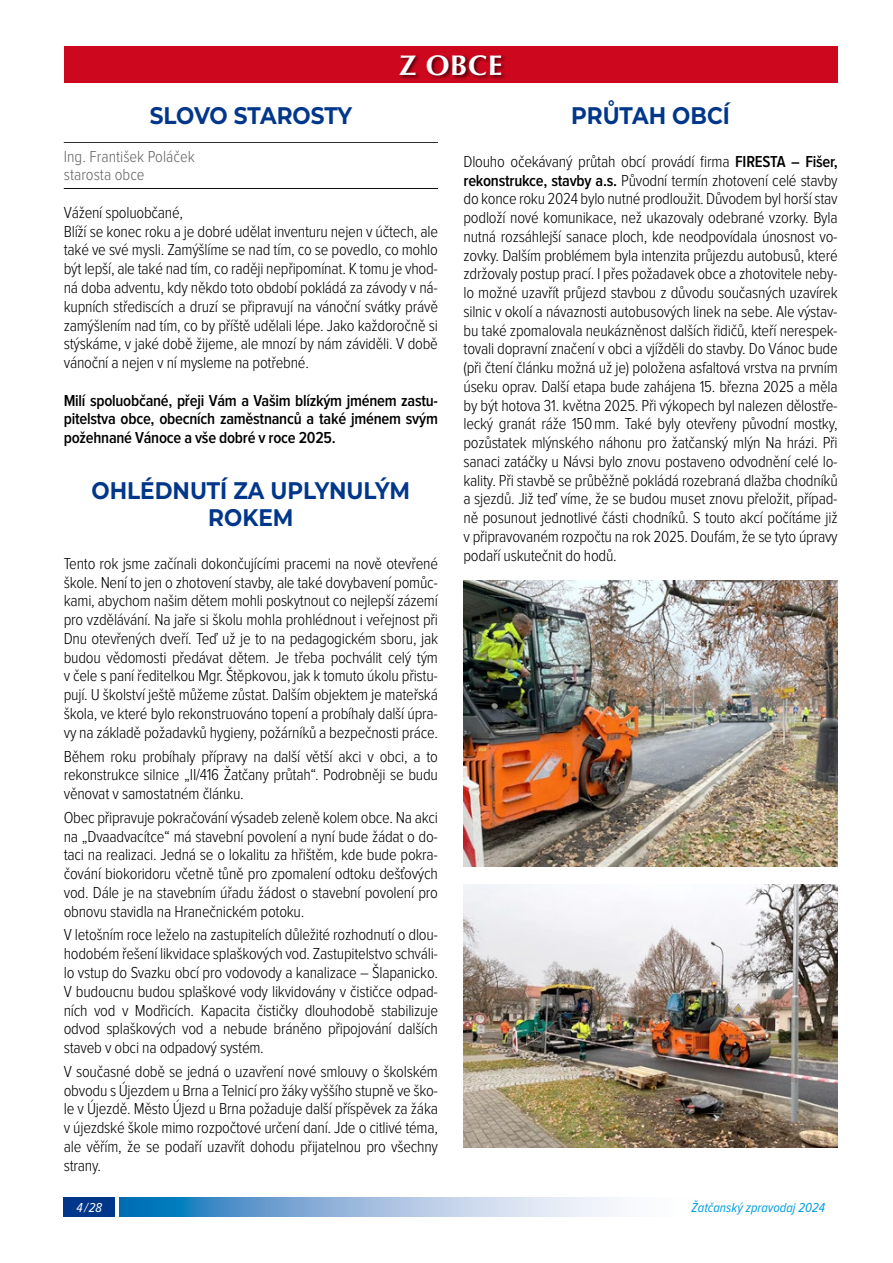
<style>
.page{position:relative;width:893px;height:1263px;background:#fff}
.page>*{position:absolute;margin:0;border:0;box-sizing:border-box;transform-origin:0 0}
.t1{font:700 28.5px "Optima CE";color:#fff}
.t2{font:700 24px "Montserrat";color:#00378b;scale:.9 1}
.t3{font:300 16.5px/18.8px "Proxima Nova Cond";letter-spacing:-.015em;color:#000;text-align:justify}
.t4{font:600 16.5px/18.8px "Proxima Nova Cond";letter-spacing:-.015em;color:#000;text-align:justify}
.t5{font:300 16.5px "Proxima Nova Cond";color:#646567}
.t6{font:italic 13.5px "Proxima Nova Cond";color:#009ee0}
.t7{font:italic 13.5px "Proxima Nova Cond";color:#fff}
.s1{font-weight:600}
</style>
<div class="page">
<div style="left:64px;top:1197px;width:51px;height:19px;background:#00378b"></div>
<svg style="left:119px;top:1197px;width:499px;height:19px"></svg>
<div style="left:64px;top:47px;width:774px;height:36px;background:#cd071e"></div>
<div style="left:399px;top:54px;width:108px;height:27px;background:#000;opacity:.6"></div>
<hr style="left:64px;top:142px;width:374px;height:1px;background:#000">
<hr style="left:64px;top:188px;width:374px;height:1px;background:#000">
<img style="left:463px;top:580px;width:375px;height:286px">
<img style="left:463px;top:885px;width:375px;height:262px">
<p class="t1" style="left:399px;top:51px;width:105px">Z OBCE</p>
<p class="t2" style="left:150px;top:98px;width:226px">SLOVO STAROSTY</p>
<p class="t5" style="left:64px;top:149px;width:132px">Ing. František Poláček</p>
<p class="t5" style="left:64px;top:167px;width:82px">starosta obce</p>
<p class="t3" style="left:64px;top:204px;width:121px">Vážení spoluobčané,</p>
<p class="t3" style="left:64px;top:223px;width:376px">Blíží se konec roku a je dobré udělat inventuru nejen v účtech, ale také ve své mysli. Zamýšlíme se nad tím, co se povedlo, co mohlo být lepší, ale také nad tím, co raději nepřipomínat. K tomu je vhod&shy;ná doba adventu, kdy někdo toto období pokládá za závody v ná&shy;kupních střediscích a druzí se připravují na vánoční svátky právě zamýšlením nad tím, co by příště udělali lépe. Jako každoročně si stýskáme, v jaké době žijeme, ale mnozí by nám záviděli. V době vánoční a nejen v ní mysleme na potřebné.</p>
<p class="t4" style="left:64px;top:391px;width:376px">Milí spoluobčané, přeji Vám a Vašim blízkým jménem zastu&shy;pitelstva obce, obecních zaměstnanců a také jménem svým požehnané Vánoce a vše dobré v roce 2025.</p>
<p class="t2" style="left:92px;top:473px;width:355px">OHLÉDNUTÍ ZA UPLYNULÝM</p>
<p class="t2" style="left:208px;top:500px;width:96px">ROKEM</p>
<p class="t3" style="left:64px;top:555px;width:376px">Tento rok jsme začínali dokončujícími pracemi na nově otevřené škole. Není to jen o zhotovení stavby, ale také dovybavení pomůc&shy;kami, abychom našim dětem mohli poskytnout co nejlepší zázemí pro vzdělávání. Na jaře si školu mohla prohlédnout i veřejnost při Dnu otevřených dveří. Teď už je to na pedagogickém sboru, jak budou vědomosti předávat dětem. Je třeba pochválit celý tým v čele s paní ředitelkou Mgr. Štěpkovou, jak k tomuto úkolu přistu&shy;pují. U školství ještě můžeme zůstat. Dalším objektem je mateřská škola, ve které bylo rekonstruováno topení a probíhaly další úpra&shy;vy na základě požadavků hygieny, požárníků a bezpečnosti práce.</p>
<p class="t3" style="left:64px;top:747px;width:376px">Během roku probíhaly přípravy na další větší akci v obci, a to rekonstrukce silnice „II/416 Žatčany průtah“. Podrobněji se budu věnovat v samostatném článku.</p>
<p class="t3" style="left:64px;top:809px;width:376px">Obec připravuje pokračování výsadeb zeleně kolem obce. Na akci na „Dvaadvacítce“ má stavební povolení a nyní bude žádat o do&shy;taci na realizaci. Jedná se o lokalitu za hřištěm, kde bude pokra&shy;čování biokoridoru včetně tůně pro zpomalení odtoku dešťových vod. Dále je na stavebním úřadu žádost o stavební povolení pro obnovu stavidla na Hranečnickém potoku.</p>
<p class="t3" style="left:64px;top:926px;width:376px">V letošním roce leželo na zastupitelích důležité rozhodnutí o dlou&shy;hodobém řešení likvidace splaškových vod. Zastupitelstvo schváli&shy;lo vstup do Svazku obcí pro vodovody a kanalizace – Šlapanicko.<br>V budoucnu budou splaškové vody likvidovány v čističce odpad&shy;ních vod v Modřicích. Kapacita čističky dlouhodobě stabilizuje odvod splaškových vod a nebude bráněno připojování dalších staveb v obci na odpadový systém.</p>
<p class="t3" style="left:64px;top:1063px;width:376px">V současné době se jedná o uzavření nové smlouvy o školském obvodu s Újezdem u Brna a Telnicí pro žáky vyššího stupně ve ško&shy;le v Újezdě. Město Újezd u Brna požaduje další příspěvek za žáka v újezdské škole mimo rozpočtové určení daní. Jde o citlivé téma, ale věřím, že se podaří uzavřít dohodu přijatelnou pro všechny strany.</p>
<p class="t2" style="left:571px;top:98px;width:178px">PRŮTAH OBCÍ</p>
<p class="t3" style="left:463px;top:153px;width:376px">Dlouho očekávaný průtah obcí provádí firma <span class="s1">FIRESTA – Fišer, rekonstrukce, stavby a.s.</span> Původní termín zhotovení celé stavby do konce roku 2024 bylo nutné prodloužit. Důvodem byl horší stav podloží nové komunikace, než ukazovaly odebrané vzorky. Byla nutná rozsáhlejší sanace ploch, kde neodpovídala únosnost vo&shy;zovky. Dalším problémem byla intenzita průjezdu autobusů, které zdržovaly postup prací. I přes požadavek obce a zhotovitele neby&shy;lo možné uzavřít průjezd stavbou z důvodu současných uzavírek silnic v okolí a návaznosti autobusových linek na sebe. Ale výstav&shy;bu také zpomalovala neukázněnost dalších řidičů, kteří nerespek&shy;tovali dopravní značení v obci a vjížděli do stavby. Do Vánoc bude (při čtení článku možná už je) položena asfaltová vrstva na prvním úseku oprav. Další etapa bude zahájena 15. března 2025 a měla by být hotova 31. května 2025. Při výkopech byl nalezen dělostře&shy;lecký granát ráže 150mm. Také byly otevřeny původní mostky, pozůstatek mlýnského náhonu pro žatčanský mlýn Na hrázi. Při sanaci zatáčky u Návsi bylo znovu postaveno odvodnění celé lo&shy;kality. Při stavbě se průběžně pokládá rozebraná dlažba chodníků a sjezdů. Již teď víme, že se budou muset znovu přeložit, případ&shy;ně posunout jednotlivé části chodníků. S touto akcí počítáme již v připravovaném rozpočtu na rok 2025. Doufám, že se tyto úpravy podaří uskutečnit do hodů.</p>
<p class="t7" style="left:77px;top:1201px;width:27px">4/28</p>
<p class="t6" style="left:692px;top:1201px;width:135px">Žatčanský zpravodaj 2024</p>
</div>
